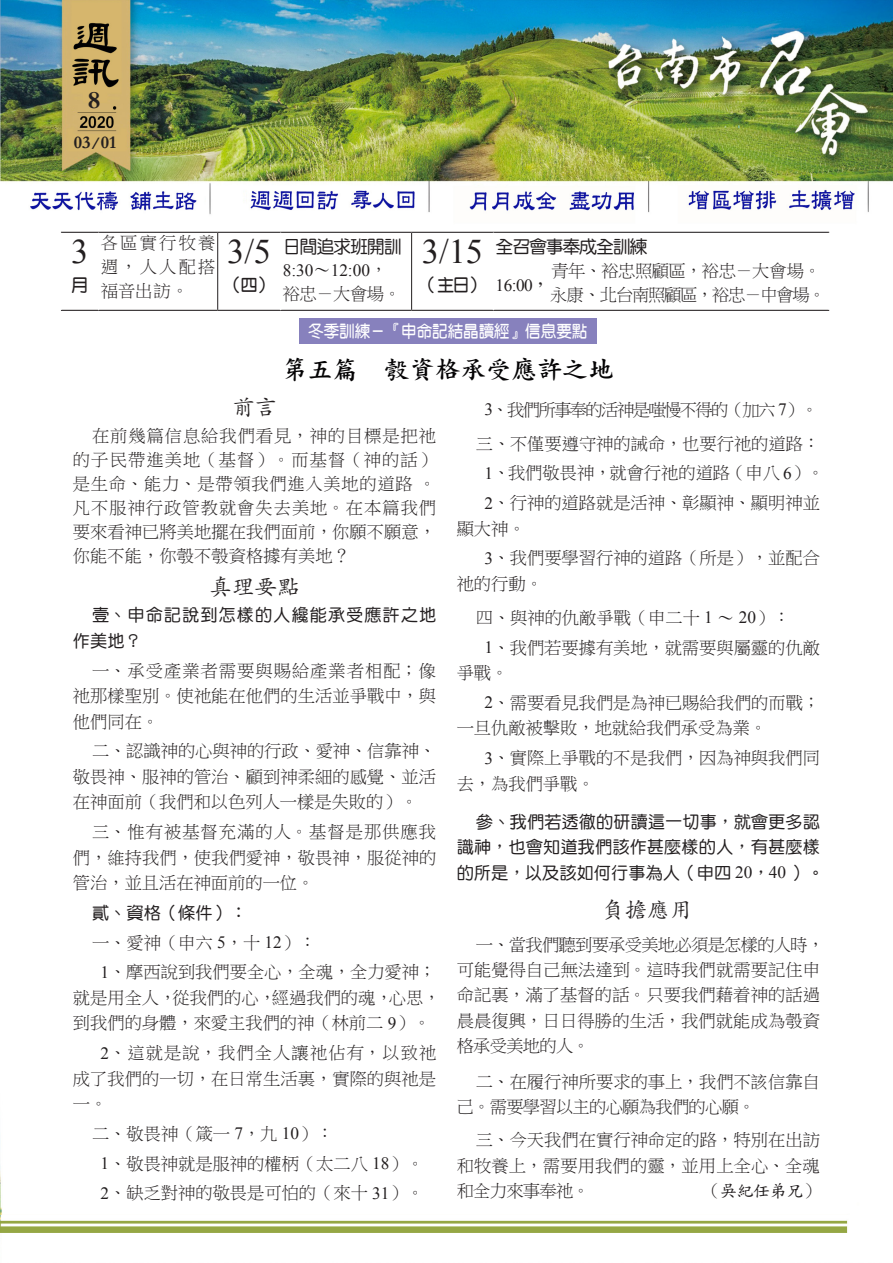
<style>
.page{position:relative;width:893px;height:1263px;background:#fff}
.page>*{position:absolute;margin:0;border:0;box-sizing:border-box;transform-origin:0 0}
.t1{font:34.5px "Times New Roman";color:#231f20}
.t2{font:25.5px "DF Kai Shu W7 HK BF";color:#040304}
.t3{font:700 24px "Iskoola Pota";color:#231f20}
.t4{font:22.5px "Adobe Kaiti Std";color:#231f20}
.t5{font:18px "DF Yuan Md HK BF";letter-spacing:-.07em;color:#231f20}
.t6{font:700 18px "Garamond";color:#231f20}
.t7{font:17.25px/25.5px "P Ming Li U";color:#231f20}
.t8{font:17.25px/25.5px "DF Yuan Md HK BF";letter-spacing:.005em;color:#231f20}
.t9{font:17.25px/34px "P Ming Li U";letter-spacing:-.045em;color:#231f20;text-align:center}
.t10{font:17.25px/24px "P Ming Li U";letter-spacing:-.04em;color:#231f20}
.t11{font:17.25px/25.5px "DF Yuan Md HK BF";letter-spacing:.055em;color:#231f20}
.t12{font:17.25px "Times New Roman";color:#231f20}
.t13{font:17.25px "DF Yuan Bd HK BF";color:#231f20}
.t14{font:16.5px "DF Yuan Bd HK BF";color:#fff;scale:.94 1}
.s1{font-size:13.65px}
.s2{font-family:"P Ming Li U"}
.s3{font-family:"Adobe Ming Std";font-weight:300}
.s4{font-family:"Times New Roman"}
.s5{font-family:"DF Kai Shu SB Estd BF"}
</style>
<div class="page">
<img style="left:0;top:0;width:893px;height:1233px">
<div style="left:299px;top:318px;width:297px;height:26px;background:#8781bd"></div>
<hr style="left:61px;top:232px;width:38px;height:1px;background:#231f20">
<hr style="left:281px;top:232px;width:131px;height:1px;background:#231f20">
<hr style="left:412px;top:232px;width:81px;height:1px;background:#231f20">
<hr style="left:493px;top:232px;width:336px;height:1px;background:#231f20">
<hr style="left:61px;top:310px;width:38px;height:1px;background:#231f20">
<hr style="left:281px;top:310px;width:131px;height:1px;background:#231f20">
<hr style="left:412px;top:310px;width:81px;height:1px;background:#231f20">
<hr style="left:493px;top:310px;width:336px;height:1px;background:#231f20">
<hr style="left:61px;top:233px;width:1px;height:77px;background:#fff">
<hr style="left:829px;top:233px;width:1px;height:77px;background:#fff">
<hr style="left:411px;top:233px;width:1px;height:77px;background:#231f20">
<hr style="left:493px;top:233px;width:1px;height:77px;background:#fff">
<hr style="left:99px;top:232px;width:119px;height:1px;background:#231f20">
<hr style="left:218px;top:232px;width:63px;height:1px;background:#231f20">
<hr style="left:99px;top:310px;width:119px;height:1px;background:#231f20">
<hr style="left:218px;top:310px;width:63px;height:1px;background:#231f20">
<hr style="left:98px;top:233px;width:1px;height:77px;background:#fff">
<hr style="left:217px;top:233px;width:1px;height:77px;background:#231f20">
<hr style="left:280px;top:233px;width:1px;height:77px;background:#fff">
<h3 class="t3" style="left:88px;top:86px;width:14px">8</h3>
<p class="t6" style="left:74px;top:130px;width:44px">03<span class="s1">/</span>01</p>
<h1 class="t1" style="left:71px;top:228px;width:19px">3</h1>
<p class="t13" style="left:71px;top:276px;width:19px">月</p>
<p class="t7" style="left:101px;top:231px;width:116px;line-height:24px;text-align:justify">各區實行牧養週，人人配搭福音出訪。</p>
<h1 class="t1" style="left:227px;top:228px;width:46px">3/5</h1>
<p class="t13" style="left:225px;top:276px;width:50px">（四）</p>
<p class="t5" style="left:283px;top:237px;width:120px">日間追求班開訓</p>
<p class="t12" style="left:283px;top:258px;width:106px">8:30<span class="s2">～</span>12:00<span class="s2">，</span></p>
<p class="t7" style="left:283px;top:281px;width:120px">裕忠－大會場。</p>
<h1 class="t1" style="left:422px;top:228px;width:63px">3/15</h1>
<p class="t13" style="left:420px;top:276px;width:67px">（主日）</p>
<p class="t5" style="left:496px;top:237px;width:153px">全召會事奉成全訓練</p>
<p class="t12" style="left:496px;top:273px;width:55px">16:00<span class="s3">，</span></p>
<p class="t10" style="left:550px;top:259px;width:277px">青年、裕忠照顧區，裕忠－大會場。永康、北台南照顧區，裕忠－中會場。</p>
<p class="t14" style="left:308px;top:323px;width:299px">冬季訓練－『申命記結晶讀經』信息要點</p>
<h2 class="t2" style="left:282px;top:357px;width:333px">第五篇 彀資格承受應許之地</h2>
<h3 class="t4" style="left:232px;top:393px;width:46px">前言</h3>
<p class="t7" style="left:73px;top:423px;width:365px;line-height:24px;text-align:justify;text-indent:19px">在前幾篇信息給我們看見，神的目標是把祂的子民帶進美地（基督）。而基督（神的話）是生命、能力、是帶領我們進入美地的道路 。凡不服神行政管教就會失去美地。在本篇我們要來看神已將美地擺在我們面前，你願不願意，你能不能，你彀不彀資格據有美地？</p>
<h3 class="t4" style="left:210px;top:573px;width:91px">真理要點</h3>
<p class="t11" style="left:73px;top:602px;width:365px;text-indent:19px">壹、申命記說到怎樣的人纔能承受應許之地作美地？</p>
<p class="t7" style="left:73px;top:657px;width:365px;text-align:justify;text-indent:19px">一、承受產業者需要與賜給產業者相配；像祂那樣聖別。使祂能在他們的生活並爭戰中，與他們同在。</p>
<p class="t7" style="left:73px;top:738px;width:365px;text-align:justify;text-indent:19px">二、認識神的心與神的行政、愛神、信靠神、敬畏神、服神的管治、顧到神柔細的感覺、並活在神面前（我們和以色列人一樣是失敗的）。</p>
<p class="t7" style="left:73px;top:819px;width:365px;text-align:justify;text-indent:19px">三、惟有被基督充滿的人。基督是那供應我們，維持我們，使我們愛神，敬畏神，服從神的管治，並且活在神面前的一位。</p>
<p class="t8" style="left:92px;top:900px;width:157px">貳、資格（條件）：</p>
<p class="t7" style="left:101px;top:927px;width:337px;line-height:29.7px;text-indent:-9px">一、愛神（申六 <span class="s4">5</span>，十 <span class="s4">12</span>）：<br><span class="s4">1</span>、摩西說到我們要全心，全魂，全力愛神；</p>
<p class="t7" style="left:73px;top:985px;width:369px">就是用全人，從我們的心，經過我們的魂，心思，到我們的身體，來愛主我們的神（林前二 <span class="s4">9</span>）。</p>
<p class="t7" style="left:73px;top:1040px;width:365px;text-align:justify;text-indent:28px"><span class="s4">2</span>、這就是說，我們全人讓祂佔有，以致祂成了我們的一切，在日常生活裏，實際的與祂是一。</p>
<p class="t7" style="left:101px;top:1119px;width:325px;line-height:29.7px;text-indent:-9px">二、敬畏神（箴一 <span class="s4">7</span>，九 <span class="s4">10</span>）：<br><span class="s4">1</span>、敬畏神就是服神的權柄（太二八 <span class="s4">18</span>）。<br><span class="s4">2</span>、缺乏對神的敬畏是可怕的（來十 <span class="s4">31</span>）。</p>
<p class="t9" style="left:476px;top:392px;width:346px"><span class="s4">3</span>、我們所事奉的活神是嗤慢不得的（加六 <span class="s4">7</span>）。三、不僅要遵守神的誡命，也要行祂的道路：</p>
<p class="t7" style="left:484px;top:458px;width:341px;line-height:29.7px"><span class="s4">1</span>、我們敬畏神，就會行祂的道路（申八 <span class="s4">6</span>）。<br><span class="s4">2</span>、行神的道路就是活神、彰顯神、顯明神並</p>
<p class="t7" style="left:484px;top:514px;width:337px;line-height:29.7px;text-indent:-28px">顯大神。<br><span class="s4">3</span>、我們要學習行神的道路（所是），並配合</p>
<p class="t7" style="left:476px;top:567px;width:316px;line-height:34px;text-indent:-19px">祂的行動。<br>四、與神的仇敵爭戰（申二十 <span class="s4">1</span> ～ <span class="s4">20</span>）：</p>
<p class="t7" style="left:457px;top:635px;width:365px;text-indent:28px"><span class="s4">1</span>、我們若要據有美地，就需要與屬靈的仇敵爭戰。</p>
<p class="t7" style="left:457px;top:690px;width:365px;text-indent:28px"><span class="s4">2</span>、需要看見我們是為神已賜給我們的而戰；一旦仇敵被擊敗，地就給我們承受為業。</p>
<p class="t7" style="left:457px;top:745px;width:365px;text-indent:28px"><span class="s4">3</span>、實際上爭戰的不是我們，因為神與我們同去，為我們爭戰。</p>
<p class="t8" style="left:457px;top:809px;width:369px;text-indent:19px">參、我們若透徹的研讀這一切事，就會更多認識神，也會知道我們該作甚麼樣的人，有甚麼樣的所是，以及該如何行事為人（申四 <span class="s4">20</span>，<span class="s4">40</span> ）。</p>
<h3 class="t4" style="left:602px;top:896px;width:91px">負擔應用</h3>
<p class="t7" style="left:457px;top:932px;width:369px;text-indent:19px">一、當我們聽到要承受美地必須是怎樣的人時，可能覺得自己無法達到。這時我們就需要記住申命記裏，滿了基督的話。只要我們藉着神的話過晨晨復興，日日得勝的生活，我們就能成為彀資格承受美地的人。</p>
<p class="t7" style="left:457px;top:1069px;width:365px;text-indent:19px">二、在履行神所要求的事上，我們不該信靠自己。需要學習以主的心願為我們的心願。</p>
<p class="t7" style="left:457px;top:1128px;width:365px;text-align:justify;text-indent:19px">三、今天我們在實行神命定的路，特別在出訪和牧養上，需要用我們的靈，並用上全心、全魂和全力來事奉祂。　　　　　　　（<span class="s5">吳紀任弟兄</span>）</p>
</div>
